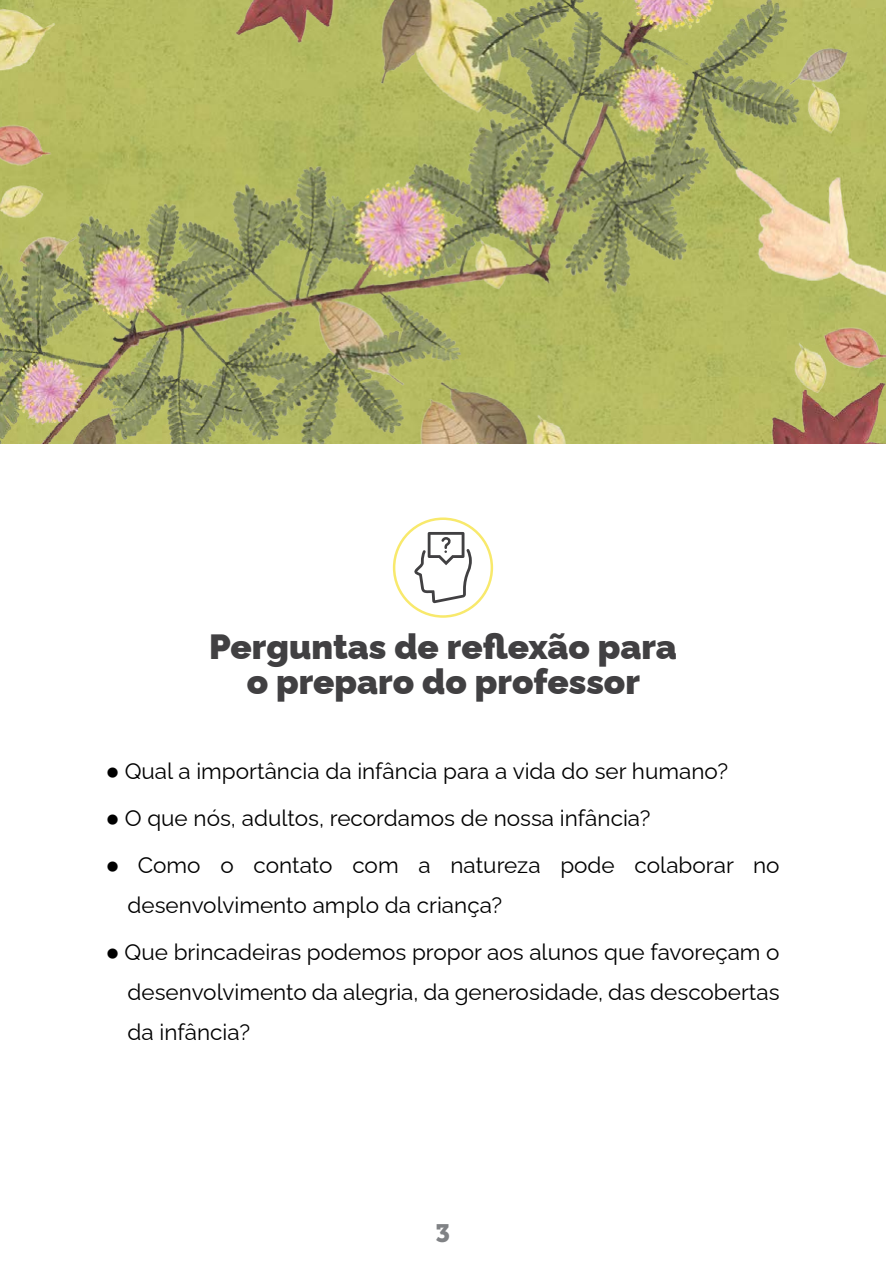
<style>
.page{position:relative;width:886px;height:1276px;background:#fff}
.page>*{position:absolute;margin:0;border:0;box-sizing:border-box;transform-origin:0 0}
.t1{font:900 35px/35px "Raleway";color:#414042;text-align:center}
.t2{font:25px "Museo Slab 900";color:#808285}
.t3{font:22.5px/40px "Raleway";color:#000}
</style>
<div class="page">
<img style="left:0;top:0;width:886px;height:443px">
<div style="left:393px;top:517px;width:100px;height:101px;border:2px solid #f8e96c;border-radius:50%"></div>
<svg style="left:414px;top:532px;width:58px;height:71px"></svg>
<h1 class="t1" style="left:209px;top:625px;width:469px">Perguntas de reflexão para o preparo do professor</h1>
<p class="t3" style="left:106px;top:748px;width:623px">● Qual a importância da infância para a vida do ser humano?</p>
<p class="t3" style="left:106px;top:795px;width:546px">● O que nós, adultos, recordamos de nossa infância?</p>
<p class="t3" style="left:128px;top:842px;width:653px;text-indent:-21px">● Como o contato com a natureza pode colaborar no desenvolvimento amplo da criança?</p>
<p class="t3" style="left:128px;top:929px;width:654px;text-align:justify;text-indent:-21px">● Que brincadeiras podemos propor aos alunos que favoreçam o desenvolvimento da alegria, da generosidade, das descobertas da infância?</p>
<p class="t2" style="left:436px;top:1219px;width:16px">3</p>
</div>
